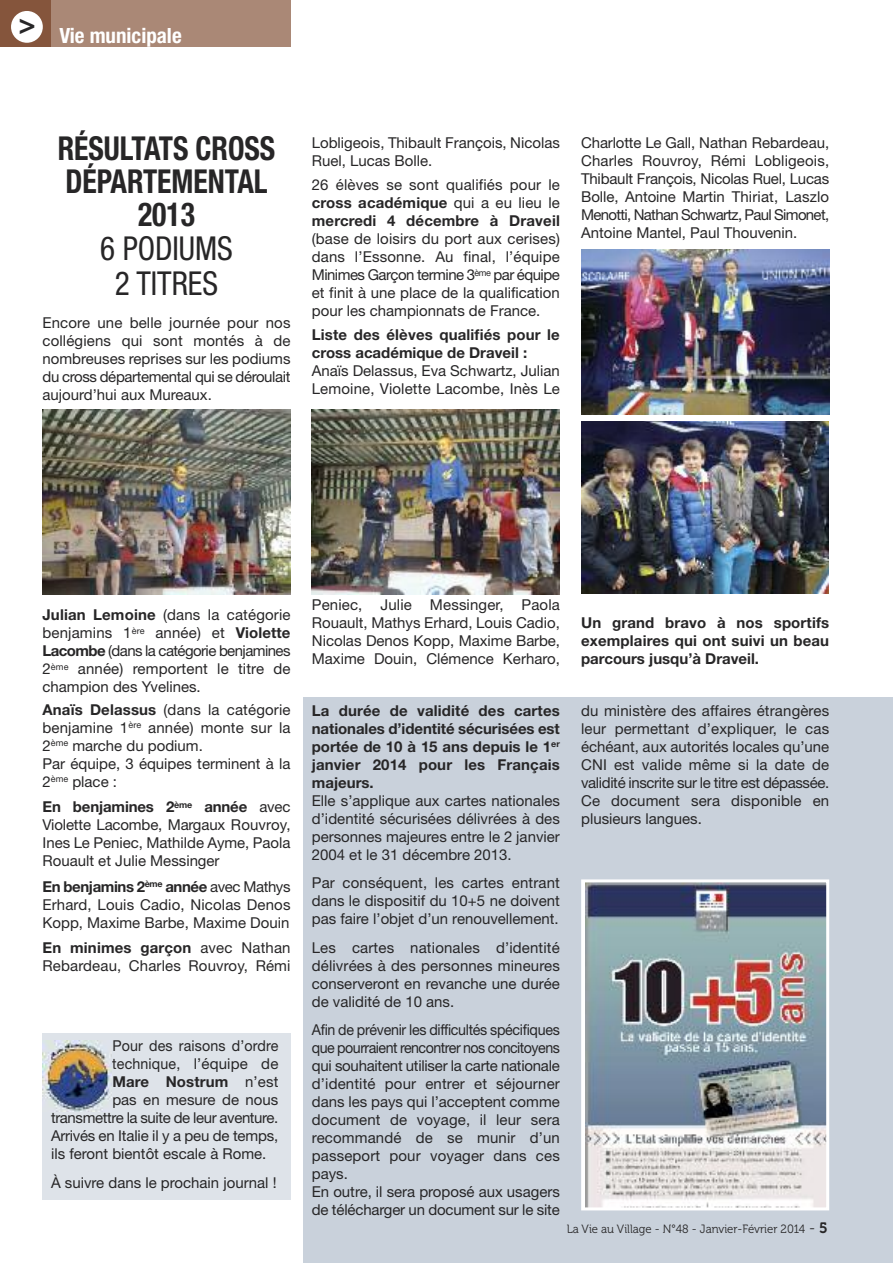
<style>
.page{position:relative;width:893px;height:1263px;background:#fff}
.page>*{position:absolute;margin:0;border:0;box-sizing:border-box;transform-origin:0 0}
.t1{font:700 condensed 33px/33px "Helvetica Neue";color:#272627;text-align:center;scale:.9 1}
.t2{font:condensed 33px/34.5px "Helvetica Neue";color:#272627;text-align:center;scale:.95 1}
.t3{font:700 condensed 21px "Helvetica Neue";color:#fff}
.t4{font:15px/18px "Helvetica Neue";color:#272627;text-align:justify}
.t5{font:15px/18px "Helvetica Neue";color:#272627;scale:.95 1}
.t6{font:700 15px/18px "Helvetica Neue";letter-spacing:.01em;color:#272627;text-align:justify}
.t7{font:15px "Helvetica Neue";letter-spacing:-.025em;color:#272627}
.t8{font:12px "Museo 300";color:#272627;scale:.95 1}
.s1{font-weight:700}
.s2{font-weight:400}
.s3{font-size:15px}
.s4{font-family:"Museo 700";font-size:15px}
</style>
<div class="page">
<div style="left:0;top:0;width:51px;height:47px;background:#85553c"></div>
<div style="left:51px;top:0;width:240px;height:47px;background:#aa8876"></div>
<div style="left:11px;top:11px;width:32px;height:32px;background:#fff;border-radius:50%"></div>
<div style="left:303px;top:697px;width:590px;height:566px;background:#c9d1db"></div>
<div style="left:43px;top:1033px;width:248px;height:167px;background:#dee3e9"></div>
<img style="left:43px;top:410px;width:248px;height:185px">
<img style="left:312px;top:409px;width:248px;height:186px">
<img style="left:581px;top:421px;width:248px;height:172px">
<img style="left:581px;top:249px;width:248px;height:165px">
<img style="left:585px;top:883px;width:240px;height:323px">
<div style="left:581px;top:879px;width:248px;height:331px;border:3px solid #fff"></div>
<img style="left:43px;top:1040px;width:68px;height:71px">
<h2 class="t3" style="left:18px;top:28px;width:165px"><sup>&gt;</sup> Vie municipale</h2>
<h1 class="t1" style="left:58px;top:134px;width:243px">RÉSULTATS CROSS<br>DÉPARTEMENTAL<br>2013</h1>
<h1 class="t2" style="left:100px;top:234px;width:141px">6 PODIUMS<br>2 TITRES</h1>
<p class="t4" style="left:43px;top:315px;width:250px">Encore une belle journée pour nos collégiens qui sont montés à de nombreuses reprises sur les podiums du cross départemental qui se déroulait aujourd’hui aux Mureaux.</p>
<p class="t4" style="left:312px;top:135px;width:250px">Lobligeois, Thibault François, Nicolas<br>Ruel, Lucas Bolle.</p>
<p class="t4" style="left:312px;top:177px;width:250px">26 élèves se sont qualifiés pour le <span class="s1">cross académique</span> qui a eu lieu le <span class="s1">mercredi 4 décembre à Draveil</span></p>
<p class="t4" style="left:312px;top:231px;width:250px">(base de loisirs du port aux cerises) dans l’Essonne. Au final, l’équipe Minimes Garçon termine 3<sup>ème</sup> par équipe et finit à une place de la qualification pour les championnats de France.</p>
<p class="t6" style="left:312px;top:327px;width:250px">Liste des élèves qualifiés pour le cross académique de Draveil :</p>
<p class="t4" style="left:312px;top:363px;width:250px">Anaïs Delassus, Eva Schwartz, Julian<br>Lemoine, Violette Lacombe, Inès Le</p>
<p class="t4" style="left:581px;top:135px;width:250px">Charlotte Le Gall, Nathan Rebardeau, Charles Rouvroy, Rémi Lobligeois, Thibault François, Nicolas Ruel, Lucas Bolle, Antoine Martin Thiriat, Laszlo Menotti, Nathan Schwartz, Paul Simonet, Antoine Mantel, Paul Thouvenin.</p>
<p class="t4" style="left:43px;top:607px;width:250px"><span class="s1">Julian Lemoine</span> (dans la catégorie benjamins 1<sup>ère</sup> année) et <span class="s1">Violette Lacombe</span> (dans la catégorie benjamines 2<sup>ème</sup> année) remportent le titre de champion des Yvelines.</p>
<p class="t4" style="left:43px;top:702px;width:250px;text-align:left"><span class="s1">Anaïs Delassus</span> (dans la catégorie benjamine 1<sup>ère</sup> année) monte sur la<br>2<sup>ème</sup> marche du podium.<br>Par équipe, 3 équipes terminent à la<br>2<sup>ème</sup> place :</p>
<p class="t4" style="left:43px;top:799px;width:250px"><span class="s1">En benjamines 2</span><sup>ème</sup> <span class="s1">année</span> avec Violette Lacombe, Margaux Rouvroy, Ines Le Peniec, Mathilde Ayme, Paola Rouault et Julie Messinger</p>
<p class="t4" style="left:43px;top:879px;width:250px"><span class="s1">En benjamins 2</span><sup>ème</sup> <span class="s1">année</span> avec Mathys Erhard, Louis Cadio, Nicolas Denos Kopp, Maxime Barbe, Maxime Douin</p>
<p class="t4" style="left:43px;top:940px;width:250px"><span class="s1">En minimes garçon</span> avec Nathan<br>Rebardeau, Charles Rouvroy, Rémi</p>
<p class="t5" style="left:112px;top:1038px;width:176px">Pour des raisons d’ordre</p>
<p class="t5" style="left:112px;top:1056px;width:176px">technique, l’équipe de</p>
<p class="t6" style="left:112px;top:1074px;width:168px">Mare Nostrum <span class="s2">n’est</span></p>
<p class="t4" style="left:112px;top:1092px;width:168px">pas en mesure de nous</p>
<p class="t7" style="left:51px;top:1112px;width:229px">transmettre la suite de leur aventure.</p>
<p class="t4" style="left:51px;top:1128px;width:229px">Arrivés en Italie il y a peu de temps,</p>
<p class="t4" style="left:51px;top:1146px;width:217px">ils feront bientôt escale à Rome.</p>
<p class="t4" style="left:51px;top:1175px;width:227px">À suivre dans le prochain journal !</p>
<p class="t4" style="left:312px;top:597px;width:250px">Peniec, Julie Messinger, Paola Rouault, Mathys Erhard, Louis Cadio, Nicolas Denos Kopp, Maxime Barbe, Maxime Douin, Clémence Kerharo,</p>
<p class="t6" style="left:312px;top:703px;width:250px">La durée de validité des cartes nationales d’identité sécurisées est portée de 10 à 15 ans depuis le 1<sup>er </sup>janvier 2014 pour les Français majeurs.</p>
<p class="t4" style="left:312px;top:793px;width:250px">Elle s’applique aux cartes nationales d’identité sécurisées délivrées à des personnes majeures entre le 2 janvier 2004 et le 31 décembre 2013.</p>
<p class="t4" style="left:312px;top:875px;width:250px">Par conséquent, les cartes entrant dans le dispositif du 10+5 ne doivent pas faire l’objet d’un renouvellement.</p>
<p class="t4" style="left:312px;top:940px;width:250px">Les cartes nationales d’identité délivrées à des personnes mineures conserveront en revanche une durée de validité de 10 ans.</p>
<p class="t5" style="left:312px;top:1022px;width:263px">Afin de prévenir les difficultés spécifiques que pourraient rencontrer nos concitoyens qui souhaitent utiliser la carte nationale d’identité pour entrer et séjourner dans les pays qui l’acceptent comme document de voyage, il leur sera recommandé de se munir d’un passeport pour voyager dans ces pays.<br>En outre, il sera proposé aux usagers de télécharger un document sur le site</p>
<p class="t6" style="left:581px;top:615px;width:250px">Un grand bravo à nos sportifs exemplaires qui ont suivi un beau parcours jusqu’à Draveil.</p>
<p class="t4" style="left:581px;top:703px;width:250px">du ministère des affaires étrangères leur permettant d’expliquer, le cas échéant, aux autorités locales qu’une CNI est valide même si la date de validité inscrite sur le titre est dépassée.<br>Ce document sera disponible en plusieurs langues.</p>
<p class="t8" style="left:567px;top:1225px;width:276px">La Vie au Village - N°48 - Janvier-Février 2014 <span class="s3">-</span> <span class="s4">5</span></p>
</div>
